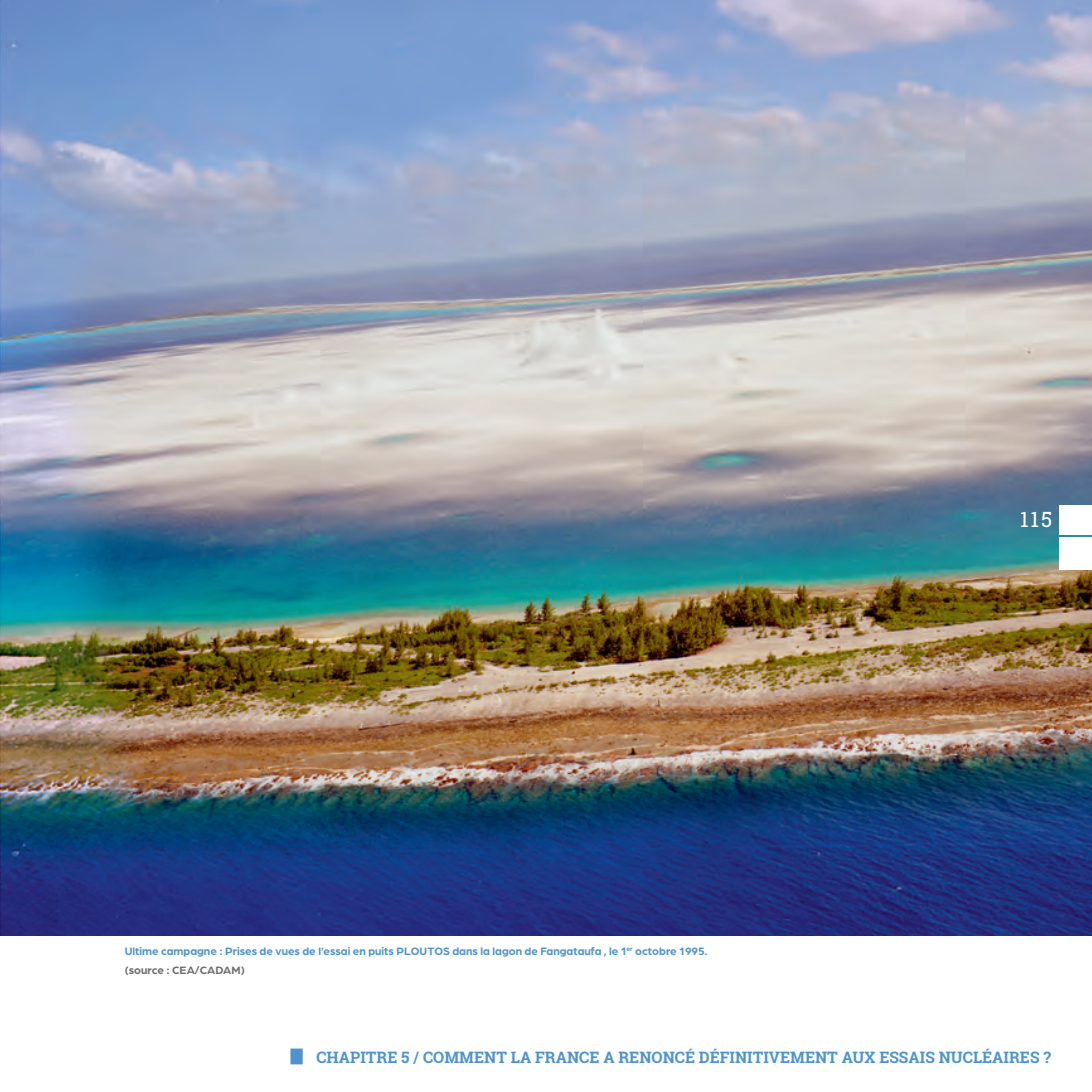
<style>
.page{position:relative;width:1092px;height:1092px;background:#fff}
.page>*{position:absolute;margin:0;border:0;box-sizing:border-box;transform-origin:0 0}
.t1{font:21px "Roboto Slab";color:#fff}
.t2{font:700 15.75px "Roboto Slab";color:#4e93ce}
.t3{font:700 11.38px/18.9px "Arboria";color:#4e93ce}
.s1{color:#6c6d70}
</style>
<div class="page">
<div style="left:290px;top:1048px;width:13px;height:16px;background:#4e93ce"></div>
<img style="left:0;top:0;width:1091px;height:935px">
<div style="left:1059px;top:537px;width:32px;height:33px;background:#fff"></div>
<div style="left:1059px;top:505px;width:32px;height:30px;background:#fff"></div>
<p class="t3" style="left:125px;top:940px;width:584px">Ultime campagne : Prises de vues de l’essai en puits PLOUTOS dans la lagon de Fangataufa , le 1<sup>er</sup> octobre 1995. <span class="s1">(source : CEA/CADAM)</span></p>
<h1 class="t1" style="left:1019px;top:505px;width:34px">115</h1>
<h2 class="t2" style="left:316px;top:1045px;width:736px">CHAPITRE 5 / COMMENT LA FRANCE A RENONCÉ DÉFINITIVEMENT AUX ESSAIS NUCLÉAIRES ?</h2>
</div>
